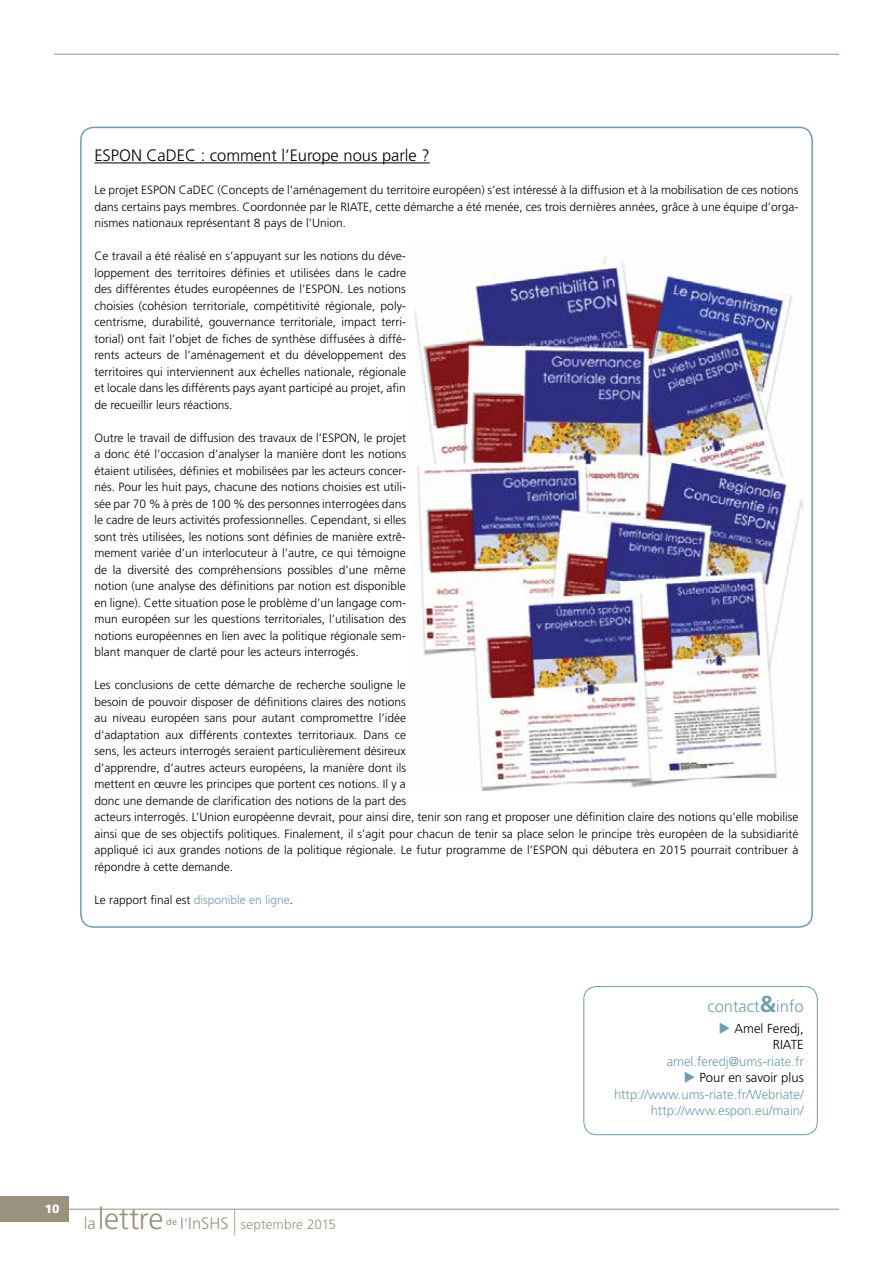
<style>
.page{position:relative;width:893px;height:1263px;background:#fff}
.page>*{position:absolute;margin:0;border:0;box-sizing:border-box;transform-origin:0 0}
.t1{font:300 30.15px "Frutiger LT Std";letter-spacing:-.015em;color:#9b917f}
.t2{font:300 16.5px "Frutiger LT Std";color:#000}
.t3{font:300 16.5px "Frutiger LT Std";color:#6d9eaf}
.t4{font:300 13.5px "Frutiger LT Std";letter-spacing:.005em;color:#9b917f}
.t5{font:300 13.05px/16.5px "Frutiger LT Std";color:#6d9eaf;text-align:right}
.t6{font:300 13.05px/16.5px "Frutiger LT Std";color:#000;text-align:right}
.t7{font:300 12px/16.5px "Frutiger LT Std";color:#000;text-align:justify}
.t8{font:900 12px "Frutiger LT Std";color:#fff}
.s1{color:#6d9eaf}
.s2{font-size:16.5px}
.s3{font-size:15px}
.s4{font-size:25.95px}
.s5{font-weight:700;font-size:23.1px}
.s6{color:#000}
</style>
<div class="page">
<hr style="left:54px;top:54px;width:785px;height:1px;background:#9b917f">
<hr style="left:68px;top:1209px;width:771px;height:1px;background:#9b917f">
<div style="left:0;top:1196px;width:68px;height:26px;background:#9b917f"></div>
<hr style="left:94px;top:162px;width:336px;height:1px;background:#000">
<img style="left:414px;top:256px;width:389px;height:534px">
<div style="left:584px;top:986px;width:233px;height:149px;border:1px solid #6d9eaf;border-radius:13px"></div>
<h2 class="t2" style="left:94px;top:146px;width:337px">ESPON CaDEC : comment l’Europe nous parle ?</h2>
<p class="t7" style="left:94px;top:182px;width:706px">Le projet ESPON CaDEC (Concepts de l'aménagement du territoire européen) s’est intéressé à la diffusion et à la mobilisation de ces notions dans certains pays membres. Coordonnée par le RIATE, cette démarche a été menée, ces trois dernières années, grâce à une équipe d’orga&shy;nismes nationaux représentant 8 pays de l’Union.</p>
<p class="t7" style="left:94px;top:248px;width:313px">Ce travail a été réalisé en s’appuyant sur les notions du déve&shy;loppement des territoires définies et utilisées dans le cadre des différentes études européennes de l’ESPON. Les notions choisies (cohésion territoriale, compétitivité régionale, poly&shy;centrisme, durabilité, gouvernance territoriale, impact terri&shy;torial) ont fait l’objet de fiches de synthèse diffusées à diffé&shy;rents acteurs de l’aménagement et du développement des territoires qui interviennent aux échelles nationale, régionale et locale dans les différents pays ayant participé au projet, afin de recueillir leurs réactions.</p>
<p class="t7" style="left:94px;top:430px;width:313px">Outre le travail de diffusion des travaux de l’ESPON, le projet a donc été l’occasion d’analyser la manière dont les notions étaient utilisées, définies et mobilisées par les acteurs concer&shy;nés. Pour les huit pays, chacune des notions choisies est utili&shy;sée par 70 % à près de 100 % des personnes interrogées dans le cadre de leurs activités professionnelles. Cependant, si elles sont très utilisées, les notions sont définies de manière extrê&shy;mement variée d’un interlocuteur à l’autre, ce qui témoigne de la diversité des compréhensions possibles d’une même notion (une analyse des définitions par notion est disponible en ligne). Cette situation pose le problème d’un langage com&shy;mun européen sur les questions territoriales, l’utilisation des notions européennes en lien avec la politique régionale sem&shy;blant manquer de clarté pour les acteurs interrogés.</p>
<p class="t7" style="left:94px;top:677px;width:706px;text-align:left">Les conclusions de cette démarche de recherche souligne le<br>besoin de pouvoir disposer de définitions claires des notions<br>au niveau européen sans pour autant compromettre l’idée<br>d’adaptation aux différents contextes territoriaux. Dans ce<br>sens, les acteurs interrogés seraient particulièrement désireux<br>d’apprendre, d’autres acteurs européens, la manière dont ils<br>mettent en œuvre les principes que portent ces notions. Il y a<br>donc une demande de clarification des notions de la part des<br>acteurs interrogés. L’Union européenne devrait, pour ainsi dire, tenir son rang et proposer une définition claire des notions qu’elle mobilise ainsi que de ses objectifs politiques. Finalement, il s’agit pour chacun de tenir sa place selon le principe très européen de la subsidiarité appliqué ici aux grandes notions de la politique régionale. Le futur programme de l’ESPON qui débutera en 2015 pourrait contribuer à répondre à cette demande.</p>
<p class="t7" style="left:94px;top:892px;width:200px">Le rapport final est <span class="s1">disponible en ligne</span>.</p>
<p class="t8" style="left:45px;top:1202px;width:16px">10</p>
<h1 class="t1" style="left:84px;top:1201px;width:81px"><span class="s2">la</span> lettre</h1>
<p class="t4" style="left:166px;top:1217px;width:171px"><sup>de</sup> <span class="s2">i</span><span class="s3">’</span><span class="s2">inshs</span> <span class="s4">|</span> septembre 2015</p>
<h2 class="t3" style="left:707px;top:997px;width:98px">contact<span class="s5">&amp;</span>info</h2>
<p class="t6" style="left:719px;top:1020px;width:86px"><span class="s1">◆</span> Amel Feredj,<br>RIATE</p>
<p class="t5" style="left:667px;top:1053px;width:139px">amel.feredj@ums-riate.fr</p>
<p class="t5" style="left:614px;top:1070px;width:191px">◆ <span class="s6">Pour en savoir plus </span>http://www.ums-riate.fr/Webriate/ http://www.espon.eu/main/</p>
</div>
